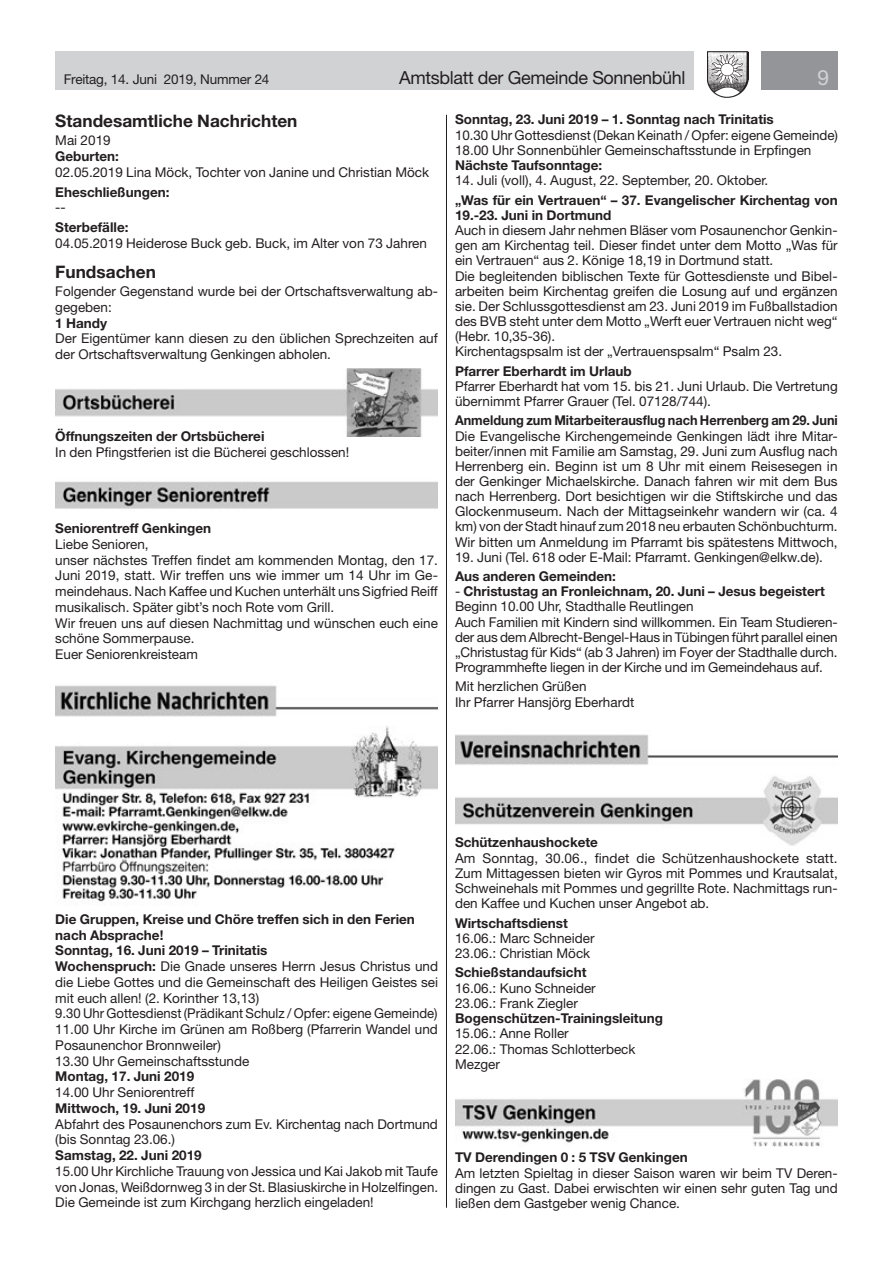
<style>
.page{position:relative;width:893px;height:1263px;background:#fff}
.page>*{position:absolute;margin:0;border:0;box-sizing:border-box;transform-origin:0 0}
.t1{font:21px "Helvetica Neue LT Std";color:#d1d2d4}
.t2{font:18px "Helvetica Neue LT Std";letter-spacing:-.02em;color:#231f20}
.t3{font:700 17.25px "Helvetica Neue LT Std";color:#231f20}
.t4{font:13.5px/15.1px "Helvetica Neue LT Std";color:#231f20}
.t5{font:700 13.5px/15.1px "Helvetica Neue LT Std";color:#231f20}
.t6{font:700 13.5px "Helvetica Neue LT Std";color:#231f20;scale:.95 1}
.s1{font-weight:700}
</style>
<div class="page">
<div style="left:55px;top:51px;width:639px;height:38px;background:#d1d2d4"></div>
<div style="left:761px;top:51px;width:77px;height:38px;background:#939598"></div>
<img style="left:707px;top:51px;width:41px;height:47px">
<img style="left:55px;top:369px;width:383px;height:68px">
<img style="left:55px;top:481px;width:383px;height:28px">
<img style="left:55px;top:685px;width:383px;height:32px">
<img style="left:55px;top:726px;width:383px;height:176px">
<img style="left:455px;top:734px;width:383px;height:31px">
<img style="left:455px;top:776px;width:383px;height:70px">
<img style="left:455px;top:1079px;width:383px;height:67px">
<hr style="left:446px;top:115px;width:1px;height:1093px;background:#231f20">
<p class="t4" style="left:64px;top:71px;width:207px">Freitag, 14. Juni 2019, Nummer 24</p>
<h2 class="t2" style="left:399px;top:67px;width:288px">Amtsblatt der Gemeinde Sonnenbühl</h2>
<h1 class="t1" style="left:817px;top:65px;width:13px">9</h1>
<p class="t3" style="left:55px;top:110px;width:244px">Standesamtliche Nachrichten</p>
<p class="t4" style="left:55px;top:132px;width:57px">Mai 2019</p>
<p class="t5" style="left:55px;top:148px;width:65px">Geburten:</p>
<p class="t4" style="left:55px;top:164px;width:375px">02.05.2019 Lina Möck, Tochter von Janine und Christian Möck</p>
<p class="t5" style="left:55px;top:184px;width:116px">Eheschließungen:</p>
<p class="t4" style="left:55px;top:200px;width:12px">--</p>
<p class="t5" style="left:55px;top:220px;width:75px">Sterbefälle:</p>
<p class="t4" style="left:55px;top:235px;width:373px">04.05.2019 Heiderose Buck geb. Buck, im Alter von 73 Jahren</p>
<p class="t3" style="left:55px;top:261px;width:102px">Fundsachen</p>
<p class="t4" style="left:55px;top:283px;width:384px;line-height:15.8px">Folgender Gegenstand wurde bei der Ortschaftsverwaltung ab&shy;gegeben:</p>
<p class="t5" style="left:55px;top:315px;width:53px">1 Handy</p>
<p class="t4" style="left:55px;top:330px;width:384px;line-height:15.8px">Der Eigentümer kann diesen zu den üblichen Sprechzeiten auf der Ortschaftsverwaltung Genkingen abholen.</p>
<p class="t5" style="left:455px;top:112px;width:320px">Sonntag, 23. Juni 2019 – 1. Sonntag nach Trinitatis</p>
<p class="t4" style="left:455px;top:127px;width:384px">10.30 Uhr Gottesdienst (Dekan Keinath / Opfer: eigene Gemeinde)<br>18.00 Uhr Sonnenbühler Gemeinschaftsstunde in Erpfingen</p>
<p class="t5" style="left:455px;top:158px;width:149px">Nächste Taufsonntage:</p>
<p class="t4" style="left:455px;top:173px;width:315px">14. Juli (voll), 4. August, 22. September, 20. Oktober.</p>
<p class="t5" style="left:455px;top:192px;width:384px">„Was für ein Vertrauen“ – 37. Evangelischer Kirchentag von<br>19.-23. Juni in Dortmund</p>
<p class="t4" style="left:455px;top:222px;width:384px">Auch in diesem Jahr nehmen Bläser vom Posaunenchor Genkin&shy;gen am Kirchentag teil. Dieser findet unter dem Motto „Was für ein Vertrauen“ aus 2. Könige 18,19 in Dortmund statt.<br>Die begleitenden biblischen Texte für Gottesdienste und Bibel&shy;arbeiten beim Kirchentag greifen die Losung auf und ergänzen sie. Der Schlussgottesdienst am 23. Juni 2019 im Fußballstadion des BVB steht unter dem Motto „Werft euer Vertrauen nicht weg“ (Hebr. 10,35-36).<br>Kirchentagspsalm ist der „Vertrauenspsalm“ Psalm 23.</p>
<p class="t5" style="left:455px;top:363px;width:178px">Pfarrer Eberhardt im Urlaub</p>
<p class="t4" style="left:455px;top:378px;width:384px">Pfarrer Eberhardt hat vom 15. bis 21. Juni Urlaub. Die Vertretung übernimmt Pfarrer Grauer (Tel. 07128/744).</p>
<p class="t6" style="left:455px;top:412px;width:405px">Anmeldung zum Mitarbeiterausflug nach Herrenberg am 29. Juni</p>
<p class="t4" style="left:455px;top:428px;width:384px;text-align:justify">Die Evangelische Kirchengemeinde Genkingen lädt ihre Mitar&shy;beiter/innen mit Familie am Samstag, 29. Juni zum Ausflug nach Herrenberg ein. Beginn ist um 8 Uhr mit einem Reisesegen in der Genkinger Michaelskirche. Danach fahren wir mit dem Bus nach Herrenberg. Dort besichtigen wir die Stiftskirche und das Glockenmuseum. Nach der Mittagseinkehr wandern wir (ca. 4 km) von der Stadt hinauf zum 2018 neu erbauten Schönbuchturm.<br>Wir bitten um Anmeldung im Pfarramt bis spätestens Mittwoch,</p>
<p class="t4" style="left:455px;top:549px;width:369px">19. Juni (Tel. 618 oder E-Mail: Pfarramt. Genkingen@elkw.de).</p>
<p class="t5" style="left:455px;top:568px;width:162px">Aus anderen Gemeinden:</p>
<p class="t4" style="left:455px;top:584px;width:384px">- <span class="s1">Christustag an Fronleichnam, 20. Juni – Jesus begeistert </span>Beginn 10.00 Uhr, Stadthalle Reutlingen<br>Auch Familien mit Kindern sind willkommen. Ein Team Studieren&shy;der aus dem Albrecht-Bengel-Haus in Tübingen führt parallel einen „Christustag für Kids“ (ab 3 Jahren) im Foyer der Stadthalle durch.<br>Programmhefte liegen in der Kirche und im Gemeindehaus auf.</p>
<p class="t4" style="left:455px;top:679px;width:181px">Mit herzlichen Grüßen<br>Ihr Pfarrer Hansjörg Eberhardt</p>
<p class="t5" style="left:55px;top:428px;width:211px">Öffnungszeiten der Ortsbücherei</p>
<p class="t4" style="left:55px;top:444px;width:296px">In den Pfingstferien ist die Bücherei geschlossen!</p>
<p class="t5" style="left:55px;top:520px;width:157px">Seniorentreff Genkingen</p>
<p class="t4" style="left:55px;top:536px;width:384px;line-height:15.8px">Liebe Senioren,<br>unser nächstes Treffen findet am kommenden Montag, den 17.<br>Juni 2019, statt. Wir treffen uns wie immer um 14 Uhr im Ge&shy;meindehaus. Nach Kaffee und Kuchen unterhält uns Sigfried Reiff musikalisch. Später gibt’s noch Rote vom Grill.<br>Wir freuen uns auf diesen Nachmittag und wünschen euch eine schöne Sommerpause.<br>Euer Seniorenkreisteam</p>
<p class="t4" style="left:55px;top:911px;width:384px;line-height:15.8px"><span class="s1">Die Gruppen, Kreise und Chöre treffen sich in den Ferien nach Absprache!<br>Sonntag, 16. Juni 2019 – Trinitatis<br>Wochenspruch:</span> Die Gnade unseres Herrn Jesus Christus und die Liebe Gottes und die Gemeinschaft des Heiligen Geistes sei mit euch allen! (2. Korinther 13,13)<br>9.30 Uhr Gottesdienst (Prädikant Schulz / Opfer: eigene Gemeinde)<br>11.00 Uhr Kirche im Grünen am Roßberg (Pfarrerin Wandel und Posaunenchor Bronnweiler)<br>13.30 Uhr Gemeinschaftsstunde</p>
<p class="t5" style="left:55px;top:1068px;width:140px">Montag, 17. Juni 2019</p>
<p class="t4" style="left:55px;top:1084px;width:141px">14.00 Uhr Seniorentreff</p>
<p class="t5" style="left:55px;top:1100px;width:151px">Mittwoch, 19. Juni 2019</p>
<p class="t4" style="left:55px;top:1116px;width:384px;line-height:15.8px">Abfahrt des Posaunenchors zum Ev. Kirchentag nach Dortmund (bis Sonntag 23.06.)</p>
<p class="t5" style="left:55px;top:1147px;width:148px">Samstag, 22. Juni 2019</p>
<p class="t4" style="left:55px;top:1163px;width:384px;line-height:15.8px;text-align:justify">15.00 Uhr Kirchliche Trauung von Jessica und Kai Jakob mit Taufe von Jonas, Weißdornweg 3 in der St. Blasiuskirche in Holzelfingen.<br>Die Gemeinde ist zum Kirchgang herzlich eingeladen!</p>
<p class="t5" style="left:455px;top:834px;width:145px">Schützenhaushockete</p>
<p class="t4" style="left:455px;top:850px;width:384px;text-align:justify">Am Sonntag, 30.06., findet die Schützenhaushockete statt.<br>Zum Mittagessen bieten wir Gyros mit Pommes und Krautsalat, Schweinehals mit Pommes und gegrillte Rote. Nachmittags run&shy;den Kaffee und Kuchen unser Angebot ab.</p>
<p class="t5" style="left:455px;top:915px;width:114px">Wirtschaftsdienst</p>
<p class="t4" style="left:455px;top:930px;width:141px">16.06.: Marc Schneider<br>23.06.: Christian Möck</p>
<p class="t5" style="left:455px;top:965px;width:133px">Schießstandaufsicht</p>
<p class="t4" style="left:455px;top:980px;width:142px">16.06.: Kuno Schneider<br>23.06.: Frank Ziegler</p>
<p class="t5" style="left:455px;top:1010px;width:209px">Bogenschützen-Trainingsleitung</p>
<p class="t4" style="left:455px;top:1026px;width:182px">15.06.: Anne Roller<br>22.06.: Thomas Schlotterbeck<br>Mezger</p>
<p class="t5" style="left:455px;top:1150px;width:234px">TV Derendingen 0 : 5 TSV Genkingen</p>
<p class="t4" style="left:455px;top:1165px;width:384px;text-align:justify">Am letzten Spieltag in dieser Saison waren wir beim TV Deren&shy;dingen zu Gast. Dabei erwischten wir einen sehr guten Tag und ließen dem Gastgeber wenig Chance.</p>
</div>
